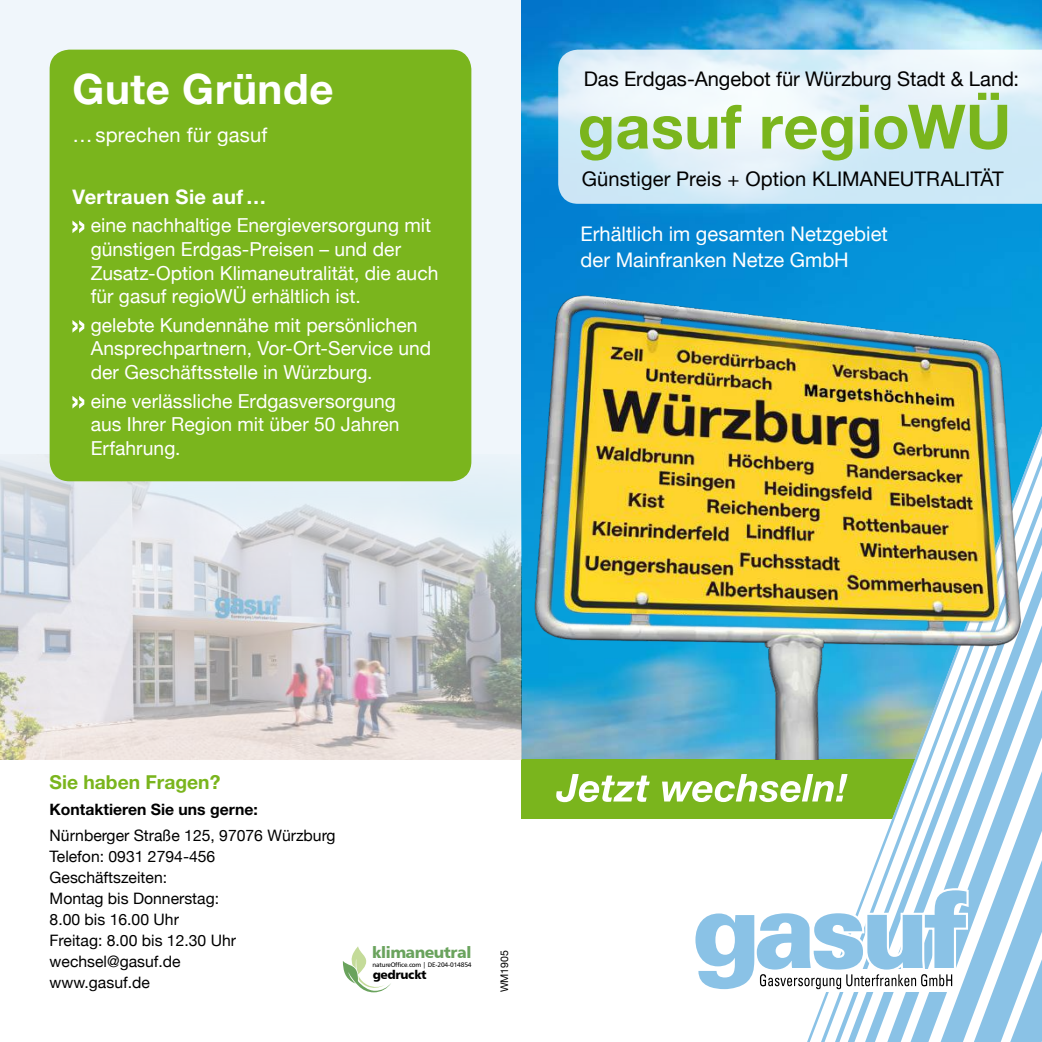
<style>
.page{position:relative;width:1042px;height:1042px;background:#fff}
.page>*{position:absolute;margin:0;border:0;box-sizing:border-box;transform-origin:0 0}
.t1{font:700 61.25px "Helvetica Neue";letter-spacing:.005em;color:#7ab51d}
.t2{font:700 42px "Helvetica Neue";letter-spacing:.015em;color:#fff}
.t3{font:20.12px "Helvetica Neue";color:#000}
.t4{font:20.12px/26.2px "Helvetica Neue";color:#fff}
.t5{font:700 20.12px "Helvetica Neue";letter-spacing:.02em;color:#fff}
.t6{font:19.25px/23.6px "Helvetica Neue";letter-spacing:.005em;color:#fff}
.t7{font:700 19.25px "Helvetica Neue";color:#7ab51d}
.t8{font:15.92px "Humanist 777 BT Black B";letter-spacing:-.03em;color:#6aa35d}
.t9{font:15.75px/21px "Helvetica Neue";color:#000}
.t10{font:700 15.75px "Helvetica Neue";color:#000}
.t11{font:12.25px "Humanist 777 BT Black B";letter-spacing:-.03em;color:#000}
.t12{font:10.5px "Helvetica Neue";color:#000}
.t13{font:6.48px "Humanist 777 BT Roman B";letter-spacing:-.03em;color:#000}
</style>
<div class="page">
<img style="left:521px;top:0;width:521px;height:264px">
<div style="left:0;top:0;width:521px;height:759px;background:#f0f6fb"></div>
<div style="left:521px;top:759px;width:394px;height:60px;background:#7ab51d"></div>
<img style="left:0;top:454px;width:521px;height:305px">
<svg style="left:343px;top:946px;width:48px;height:46px"></svg>
<div style="left:50px;top:50px;width:421px;height:431px;background:#7ab51d;border-radius:20px"></div>
<svg style="left:72px;top:220px;width:12px;height:13px"></svg>
<svg style="left:72px;top:320px;width:12px;height:13px"></svg>
<svg style="left:72px;top:396px;width:12px;height:12px"></svg>
<svg style="left:558px;top:50px;width:484px;height:154px"></svg>
<svg style="left:556px;top:759px;width:486px;height:283px"></svg>
<img style="left:521px;top:264px;width:521px;height:495px">
<h2 class="t2" style="left:72px;top:63px;width:263px">Gute Gründe</h2>
<p class="t4" style="left:72px;top:123px;width:197px">…sprechen für gasuf</p>
<p class="t5" style="left:72px;top:184px;width:195px">Vertrauen Sie auf…</p>
<p class="t6" style="left:91px;top:215px;width:349px">eine nachhaltige Energieversorgung mit günstigen Erdgas-Preisen – und der Zusatz-Option Klimaneutralität, die auch für gasuf regioWÜ erhältlich ist.</p>
<p class="t6" style="left:91px;top:314px;width:342px">gelebte Kundennähe mit persönlichen<br>Ansprechpartnern, Vor-Ort-Service und der Geschäftsstelle in Würzburg.</p>
<p class="t6" style="left:91px;top:390px;width:310px">eine verlässliche Erdgasversorgung aus Ihrer Region mit über 50 Jahren<br>Erfahrung.</p>
<p class="t3" style="left:584px;top:64px;width:437px">Das Erdgas-Angebot für Würzburg Stadt &amp; Land:</p>
<h1 class="t1" style="left:578px;top:89px;width:435px">gasuf regioWÜ</h1>
<p class="t3" style="left:582px;top:164px;width:423px">Günstiger Preis + Option KLIMANEUTRALITÄT</p>
<p class="t4" style="left:580px;top:222px;width:309px">Erhältlich im gesamten Netzgebiet der Mainfranken Netze GmbH</p>
<p class="t7" style="left:50px;top:770px;width:172px">Sie haben Fragen?</p>
<p class="t10" style="left:50px;top:800px;width:210px">Kontaktieren Sie uns gerne:</p>
<p class="t9" style="left:50px;top:826px;width:287px">Nürnberger Straße 125, 97076 Würzburg<br>Telefon: 0931 2794-456<br>Geschäftszeiten:<br>Montag bis Donnerstag:<br>8.00 bis 16.00 Uhr<br>Freitag: 8.00 bis 12.30 Uhr wechsel@gasuf.de<br>www.gasuf.de</p>
<p class="t8" style="left:372px;top:942px;width:101px">klimaneutral</p>
<p class="t13" style="left:372px;top:960px;width:101px">natureOffice.com | DE-204-014854</p>
<p class="t11" style="left:373px;top:967px;width:55px">gedruckt</p>
<p class="t12" style="left:497px;top:992px;width:44px;rotate:-90deg">WM1905</p>
</div>
